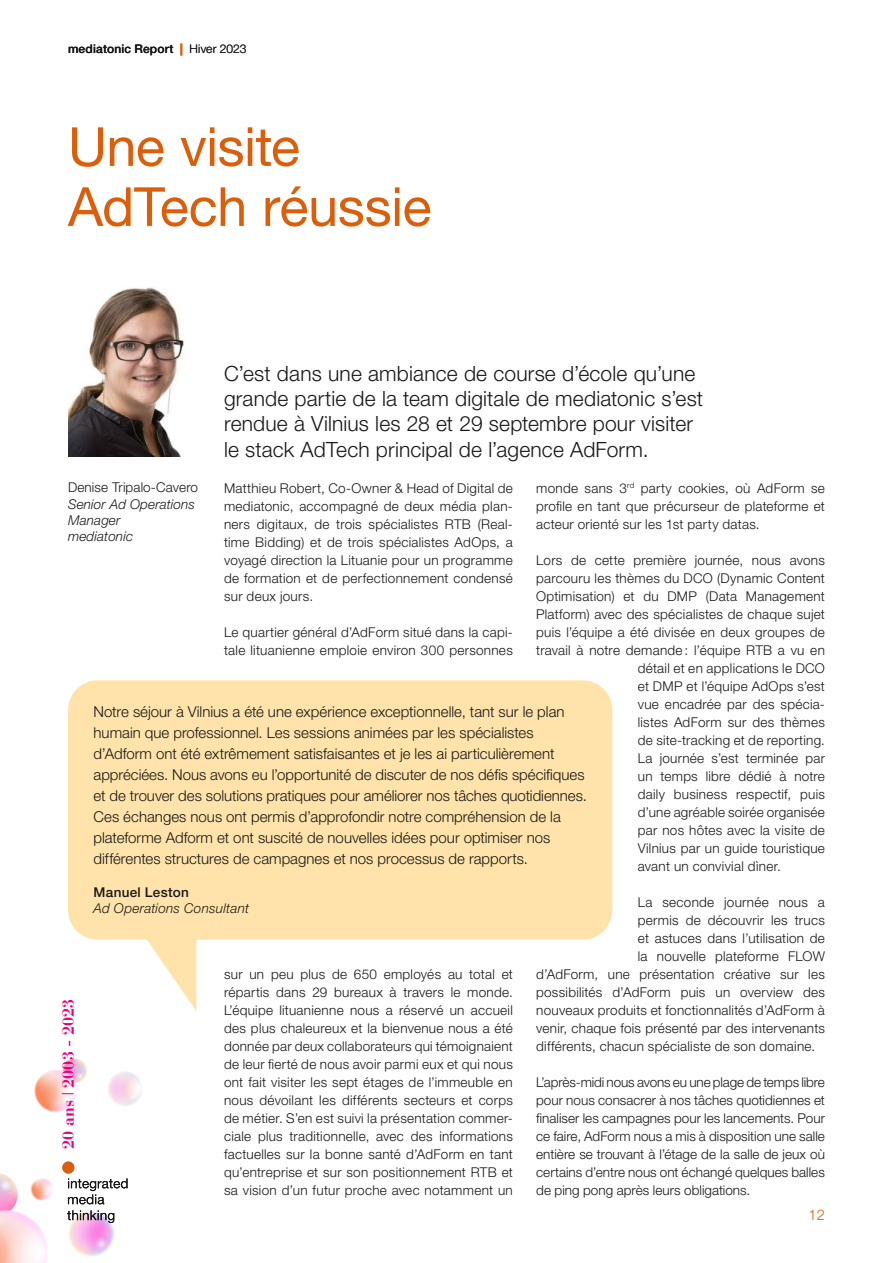
<style>
.page{position:relative;width:893px;height:1263px;background:#fff}
.page>*{position:absolute;margin:0;border:0;box-sizing:border-box;transform-origin:0 0}
.t1{font:54px/60px "Helvetica Neue LT Std";letter-spacing:-.01em;color:#db5e0b}
.t2{font:300 21px/25.2px "Helvetica Neue LT Std";letter-spacing:.01em;color:#181716}
.t3{font:700 16.2px "Bauer Bodoni Std";letter-spacing:.015em;color:#e5007c}
.t4{font:300 15px/21px "Helvetica Neue LT Std";color:#181716}
.t5{font:300 14.7px "Helvetica Neue LT Std";color:#db5e0b}
.t6{font:300 13.5px/18px "Helvetica Neue LT Std";letter-spacing:.02em;color:#181716;text-align:justify}
.t7{font:italic 300 13.5px/16.2px "Helvetica Neue LT Std";letter-spacing:.01em;color:#181716}
.t8{font:500 13.5px "Helvetica Neue LT Std";letter-spacing:.025em;color:#181716}
.t9{font:500 12px "Helvetica Neue LT Std";letter-spacing:.015em;color:#181716}
.s1{font-weight:800;color:#db5e0b}
.s2{font-weight:300}
</style>
<div class="page">
<img style="left:77px;top:1204px;width:38px;height:52px">
<img style="left:34px;top:1058px;width:102px;height:54px">
<img style="left:0;top:1180px;width:77px;height:83px">
<img style="left:1px;top:1161px;width:81px;height:69px">
<div style="left:62px;top:1161px;width:12px;height:12px;background:#db5e0b;border-radius:50%"></div>
<svg style="left:67px;top:1210px;width:47px;height:13px"></svg>
<svg style="left:68px;top:1178px;width:60px;height:26px"></svg>
<img style="left:68px;top:287px;width:116px;height:169px">
<div style="left:68px;top:680px;width:544px;height:260px;background:#ffe3aa;border-radius:30px"></div>
<svg style="left:137px;top:939px;width:59px;height:72px"></svg>
<p class="t9" style="left:68px;top:42px;width:180px">mediatonic Report <span class="s1">|</span> <span class="s2">Hiver 2023</span></p>
<h1 class="t1" style="left:68px;top:116px;width:365px">Une visite<br>AdTech réussie</h1>
<h2 class="t2" style="left:224px;top:360px;width:481px">C’est dans une ambiance de course d’école qu’une grande partie de la team digitale de mediatonic s’est rendue à Vilnius les 28 et 29 septembre pour visiter le stack AdTech principal de l’agence AdForm.</h2>
<p class="t6" style="left:68px;top:478px;width:132px">Denise Tripalo-Cavero</p>
<p class="t7" style="left:68px;top:495px;width:129px">Senior Ad Operations<br>Manager<br>mediatonic</p>
<p class="t6" style="left:536px;top:478px;width:290px">monde sans 3<sup>rd</sup> party cookies, où AdForm se profile en tant que précurseur de plateforme et acteur orienté sur les 1st party datas.</p>
<p class="t6" style="left:536px;top:550px;width:290px">Lors de cette première journée, nous avons</p>
<p class="t6" style="left:536px;top:568px;width:290px">parcouru les thèmes du DCO (Dynamic Content</p>
<p class="t6" style="left:536px;top:586px;width:290px">Optimisation) et du DMP (Data Management</p>
<p class="t6" style="left:536px;top:604px;width:290px">Platform) avec des spécialistes de chaque sujet</p>
<p class="t6" style="left:536px;top:622px;width:290px">puis l’équipe a été divisée en deux groupes de</p>
<p class="t6" style="left:536px;top:640px;width:290px">travail à notre demande : l’équipe RTB a vu en</p>
<p class="t6" style="left:638px;top:658px;width:189px">détail et en applications le DCO</p>
<p class="t6" style="left:638px;top:676px;width:189px">et DMP et l’équipe AdOps s’est</p>
<p class="t6" style="left:638px;top:694px;width:189px">vue encadrée par des spécia-</p>
<p class="t6" style="left:638px;top:712px;width:189px">listes AdForm sur des thèmes</p>
<p class="t6" style="left:638px;top:730px;width:189px">de site-tracking et de reporting.</p>
<p class="t6" style="left:638px;top:748px;width:189px">La journée s’est terminée par</p>
<p class="t6" style="left:638px;top:766px;width:189px">un temps libre dédié à notre</p>
<p class="t6" style="left:638px;top:784px;width:189px">daily business respectif, puis</p>
<p class="t6" style="left:638px;top:802px;width:189px">d’une agréable soirée organisée</p>
<p class="t6" style="left:638px;top:820px;width:189px">par nos hôtes avec la visite de</p>
<p class="t6" style="left:638px;top:838px;width:189px">Vilnius par un guide touristique</p>
<p class="t6" style="left:638px;top:856px;width:145px">avant un convivial dìner.</p>
<p class="t6" style="left:638px;top:892px;width:189px">La seconde journée nous a</p>
<p class="t6" style="left:638px;top:910px;width:189px">permis de découvrir les trucs</p>
<p class="t6" style="left:638px;top:928px;width:189px">et astuces dans l’utilisation de</p>
<p class="t6" style="left:638px;top:946px;width:189px">la nouvelle plateforme FLOW</p>
<p class="t6" style="left:536px;top:964px;width:290px">d’AdForm, une présentation créative sur les</p>
<p class="t6" style="left:536px;top:982px;width:290px">possibilités d’AdForm puis un overview des</p>
<p class="t6" style="left:536px;top:1000px;width:290px">nouveaux produits et fonctionnalités d’AdForm à</p>
<p class="t6" style="left:536px;top:1018px;width:290px">venir, chaque fois présenté par des intervenants</p>
<p class="t6" style="left:536px;top:1036px;width:281px">différents, chacun spécialiste de son domaine.</p>
<p class="t6" style="left:536px;top:1072px;width:290px">L’après-midi nous avons eu une plage de temps libre pour nous consacrer à nos tâches quotidiennes et finaliser les campagnes pour les lancements. Pour ce faire, AdForm nous a mis à disposition une salle entière se trouvant à l’étage de la salle de jeux où certains d’entre nous ont échangé quelques balles de ping pong après leurs obligations.</p>
<p class="t6" style="left:224px;top:478px;width:290px">Matthieu Robert, Co-Owner &amp; Head of Digital de mediatonic, accompagné de deux média plan&shy;ners digitaux, de trois spécialistes RTB (Real&shy;time Bidding) et de trois spécialistes AdOps, a voyagé direction la Lituanie pour un programme de formation et de perfectionnement condensé sur deux jours.</p>
<p class="t6" style="left:224px;top:622px;width:290px">Le quartier général d’AdForm situé dans la capi&shy;tale lituanienne emploie environ 300 personnes</p>
<p class="t4" style="left:94px;top:700px;width:495px">Notre séjour à Vilnius a été une expérience exceptionnelle, tant sur le plan humain que professionnel. Les sessions animées par les spécialistes d’Adform ont été extrêmement satisfaisantes et je les ai particulièrement appréciées. Nous avons eu l’opportunité de discuter de nos défis spécifiques et de trouver des solutions pratiques pour améliorer nos tâches quotidiennes.<br>Ces échanges nous ont permis d’approfondir notre compréhension de la plateforme Adform et ont suscité de nouvelles idées pour optimiser nos différentes structures de campagnes et nos processus de rapports.</p>
<p class="t8" style="left:94px;top:884px;width:97px">Manuel Leston</p>
<p class="t7" style="left:94px;top:900px;width:157px">Ad Operations Consultant</p>
<p class="t6" style="left:224px;top:964px;width:290px">sur un peu plus de 650 employés au total et répartis dans 29 bureaux à travers le monde.<br>L’équipe lituanienne nous a réservé un accueil des plus chaleureux et la bienvenue nous a été donnée par deux collaborateurs qui témoignaient de leur fierté de nous avoir parmi eux et qui nous ont fait visiter les sept étages de l’immeuble en nous dévoilant les différents secteurs et corps de métier. S’en est suivi la présentation commer&shy;ciale plus traditionnelle, avec des informations factuelles sur la bonne santé d’AdForm en tant qu’entreprise et sur son positionnement RTB et sa vision d’un futur proche avec notamment un</p>
<p class="t3" style="left:59px;top:1149px;width:152px;rotate:-90deg">20 ans <sup>|</sup> 2003 - 2023</p>
<p class="t5" style="left:809px;top:1206px;width:18px">12</p>
</div>
